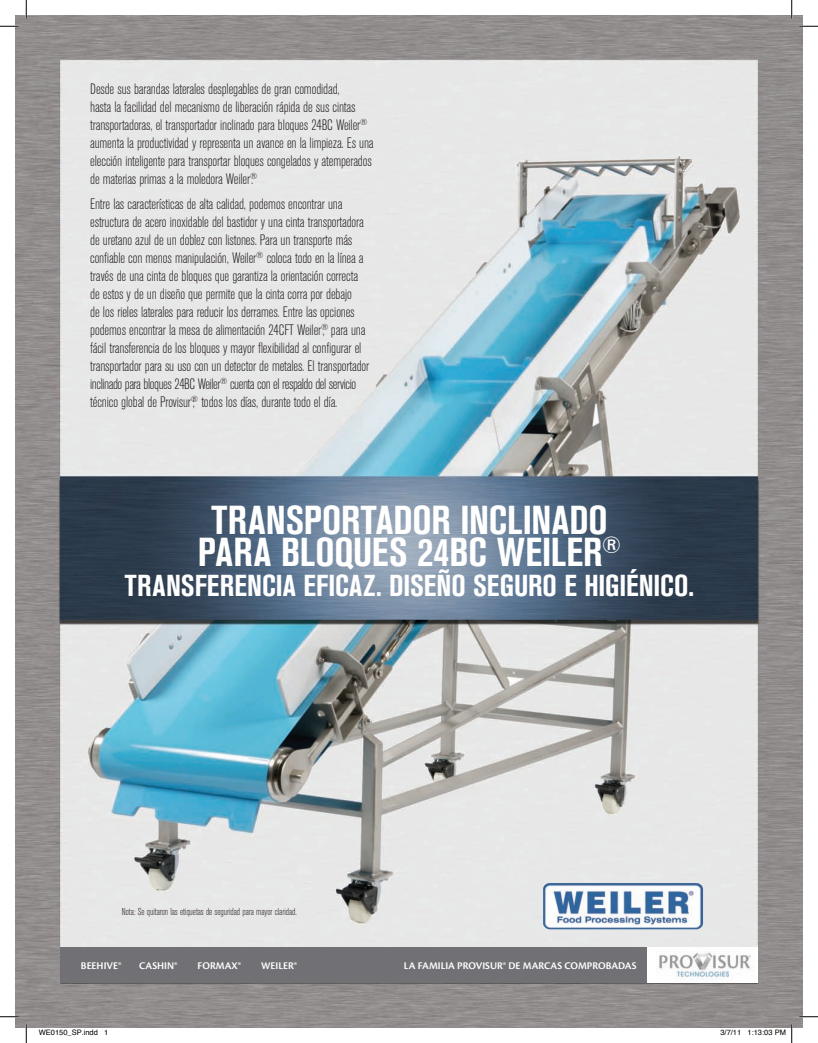
<style>
.page{position:relative;width:818px;height:1043px;background:#fff}
.page>*{position:absolute;margin:0;border:0;box-sizing:border-box;transform-origin:0 0}
.t1{font:700 condensed 40px "Akzidenz Grotesk BE";color:#fff}
.t2{font:700 condensed 30px "Akzidenz Grotesk BE";color:#fff}
.t3{font:300 condensed 15px/18px "Akzidenz Grotesk BE";letter-spacing:-.01em;color:#231f20}
.t4{font:600 10.62px "Cronos Pro";color:#fff}
.t5{font:300 condensed 10px "Akzidenz Grotesk BE";letter-spacing:-.005em;color:#231f20}
.t6{font:7.5px "Helvetica";color:#000}
</style>
<div class="page">
<img style="left:15px;top:15px;width:787px;height:1012px">
<img style="left:543px;top:882px;width:160px;height:47px">
<div style="left:646px;top:947px;width:112px;height:35px;background:#fff"></div>
<img style="left:659px;top:952px;width:92px;height:26px">
<div style="left:60px;top:947px;width:586px;height:35px;background:#717074"></div>
<svg style="left:0;top:25px;width:19px;height:2px"></svg>
<svg style="left:799px;top:25px;width:19px;height:2px"></svg>
<svg style="left:0;top:1015px;width:19px;height:2px"></svg>
<svg style="left:799px;top:1015px;width:19px;height:2px"></svg>
<svg style="left:25px;top:0;width:2px;height:19px"></svg>
<svg style="left:25px;top:1024px;width:2px;height:18px"></svg>
<svg style="left:790px;top:0;width:2px;height:19px"></svg>
<svg style="left:747px;top:1024px;width:45px;height:18px"></svg>
<p class="t3" style="left:90px;top:81px;width:285px">Desde sus barandas laterales desplegables de gran comodidad,<br>hasta la facilidad del mecanismo de liberación rápida de sus cintas transportadoras, el transportador inclinado para bloques 24BC Weiler<sup>® </sup>aumenta la productividad y representa un avance en la limpieza. Es una elección inteligente para transportar bloques congelados y atemperados de materias primas a la moledora Weiler<sup>®</sup>.</p>
<p class="t3" style="left:90px;top:195px;width:280px">Entre las características de alta calidad, podemos encontrar una estructura de acero inoxidable del bastidor y una cinta transportadora de uretano azul de un doblez con listones. Para un transporte más confiable con menos manipulación, Weiler<sup>®</sup> coloca todo en la línea a través de una cinta de bloques que garantiza la orientación correcta de estos y de un diseño que permite que la cinta corra por debajo<br>de los rieles laterales para reducir los derrames. Entre las opciones podemos encontrar la mesa de alimentación 24CFT Weiler<sup>®</sup>, para una fácil transferencia de los bloques y mayor flexibilidad al configurar el transportador para su uso con un detector de metales. El transportador inclinado para bloques 24BC Weiler<sup>®</sup> cuenta con el respaldo del servicio técnico global de Provisur<sup>®</sup>; todos los días, durante todo el día.</p>
<p class="t1" style="left:211px;top:497px;width:398px">TRANSPORTADOR INCLINADO</p>
<p class="t1" style="left:198px;top:529px;width:425px">PARA BLOQUES 24BC WEILER<sup>®</sup></p>
<p class="t2" style="left:125px;top:569px;width:570px">TRANSFERENCIA EFICAZ. DISEÑO SEGURO E HIGIÉNICO.</p>
<p class="t5" style="left:122px;top:906px;width:176px">Nota: Se quitaron las etiquetas de seguridad para mayor claridad.</p>
<p class="t4" style="left:81px;top:959px;width:42px">BEEHIVE®</p>
<p class="t4" style="left:139px;top:959px;width:40px">CASHIN®</p>
<p class="t4" style="left:197px;top:959px;width:45px">FORMAX®</p>
<p class="t4" style="left:261px;top:959px;width:38px">WEILER®</p>
<p class="t4" style="left:404px;top:959px;width:234px">LA FAMILIA PROVISUR® DE MARCAS COMPROBADAS</p>
<p class="t6" style="left:39px;top:1027px;width:71px">WE0150_SP.indd 1</p>
<p class="t6" style="left:720px;top:1027px;width:67px">3/7/11 1:13:03 PM</p>
</div>
